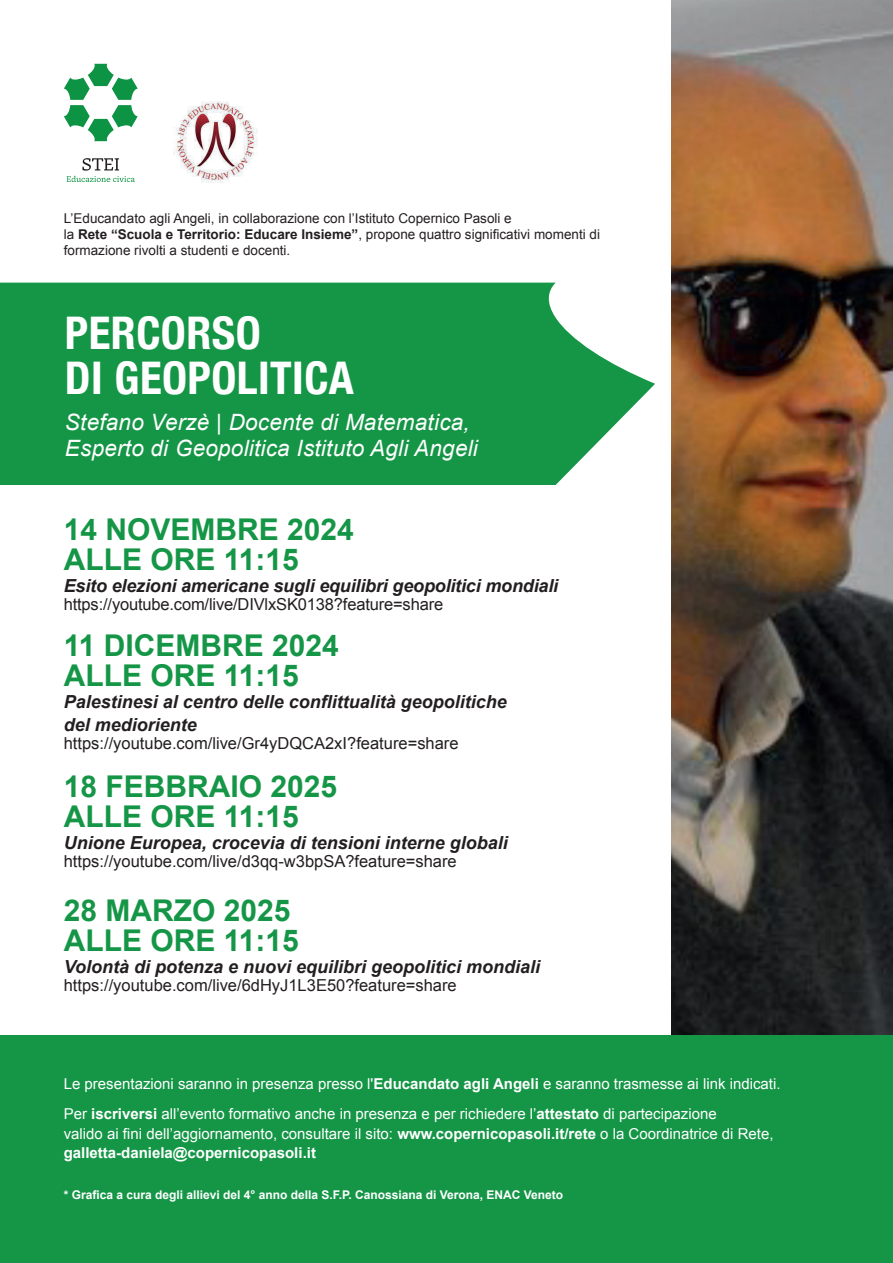
<style>
.page{position:relative;width:893px;height:1263px;background:#fff}
.page>*{position:absolute;margin:0;border:0;box-sizing:border-box;transform-origin:0 0}
.t1{font:700 condensed 45px/45px "Helvetica Neue";letter-spacing:.01em;color:#fff}
.t2{font:700 30px/30px "Arial";color:#159647}
.t3{font:italic 22.5px/25.5px "Arial";letter-spacing:.01em;color:#fff}
.t4{font:italic 700 18px/22.5px "Arial";color:#231f20}
.t5{font:16.5px "Arial";color:#231f20}
.t6{font:15px/30.2px "Arial";color:#fff}
.t7{font:13.5px/16.2px "Arial";color:#231f20}
.t8{font:700 12px "Arial";color:#fff}
.s1{font-weight:700}
</style>
<div class="page">
<img style="left:672px;top:0;width:221px;height:1036px">
<div style="left:0;top:1036px;width:893px;height:227px;background:#159647"></div>
<svg style="left:0;top:283px;width:655px;height:202px;background:#2b9f58"></svg>
<svg style="left:64px;top:64px;width:74px;height:77px"></svg>
<svg style="left:67px;top:158px;width:68px;height:24px"></svg>
<img style="left:173px;top:101px;width:85px;height:81px">
<p class="t7" style="left:64px;top:210px;width:538px">L’Educandato agli Angeli, in collaborazione con l’Istituto Copernico Pasoli e<br>la <span class="s1">Rete “Scuola e Territorio: Educare Insieme”</span>, propone quattro significativi momenti di formazione rivolti a studenti e docenti.</p>
<h1 class="t1" style="left:65px;top:307px;width:290px">PERCORSO<br>DI GEOPOLITICA</h1>
<h3 class="t3" style="left:65px;top:410px;width:414px">Stefano Verzè | Docente di Matematica,<br>Esperto di Geopolitica Istituto Agli Angeli</h3>
<h2 class="t2" style="left:64px;top:515px;width:292px">14 NOVEMBRE 2024<br>ALLE ORE 11:15</h2>
<p class="t4" style="left:64px;top:575px;width:496px">Esito elezioni americane sugli equilibri geopolitici mondiali</p>
<p class="t5" style="left:64px;top:594px;width:381px">https://youtube.com/live/DIVlxSK0138?feature=share</p>
<h2 class="t2" style="left:64px;top:631px;width:277px">11 DICEMBRE 2024<br>ALLE ORE 11:15</h2>
<p class="t4" style="left:64px;top:691px;width:445px">Palestinesi al centro delle conflittualità geopolitiche del medioriente</p>
<p class="t5" style="left:64px;top:732px;width:396px">https://youtube.com/live/Gr4yDQCA2xI?feature=share</p>
<h2 class="t2" style="left:64px;top:772px;width:275px">18 FEBBRAIO 2025<br>ALLE ORE 11:15</h2>
<p class="t4" style="left:64px;top:832px;width:446px">Unione Europea, crocevia di tensioni interne globali</p>
<p class="t5" style="left:64px;top:851px;width:394px">https://youtube.com/live/d3qq-w3bpSA?feature=share</p>
<h2 class="t2" style="left:64px;top:896px;width:237px">28 MARZO 2025<br>ALLE ORE 11:15</h2>
<p class="t4" style="left:64px;top:956px;width:478px">Volontà di potenza e nuovi equilibri geopolitici mondiali</p>
<p class="t5" style="left:64px;top:975px;width:394px">https://youtube.com/live/6dHyJ1L3E50?feature=share</p>
<p class="t6" style="left:64px;top:1069px;width:718px">Le presentazioni saranno in presenza presso l'<span class="s1">Educandato agli Angeli</span> e saranno trasmesse ai link indicati.<br>Per <span class="s1">iscriversi</span> all’evento formativo anche in presenza e per richiedere l’<span class="s1">attestato</span> di partecipazione</p>
<p class="t6" style="left:64px;top:1124px;width:711px;line-height:19.5px">valido ai fini dell’aggiornamento, consultare il sito: <span class="s1">www.copernicopasoli.it/rete</span> o la Coordinatrice di Rete, <span class="s1">galletta-daniela@copernicopasoli.it</span></p>
<p class="t8" style="left:64px;top:1187px;width:501px">* Grafica a cura degli allievi del 4° anno della S.F.P. Canossiana di Verona, ENAC Veneto</p>
</div>
